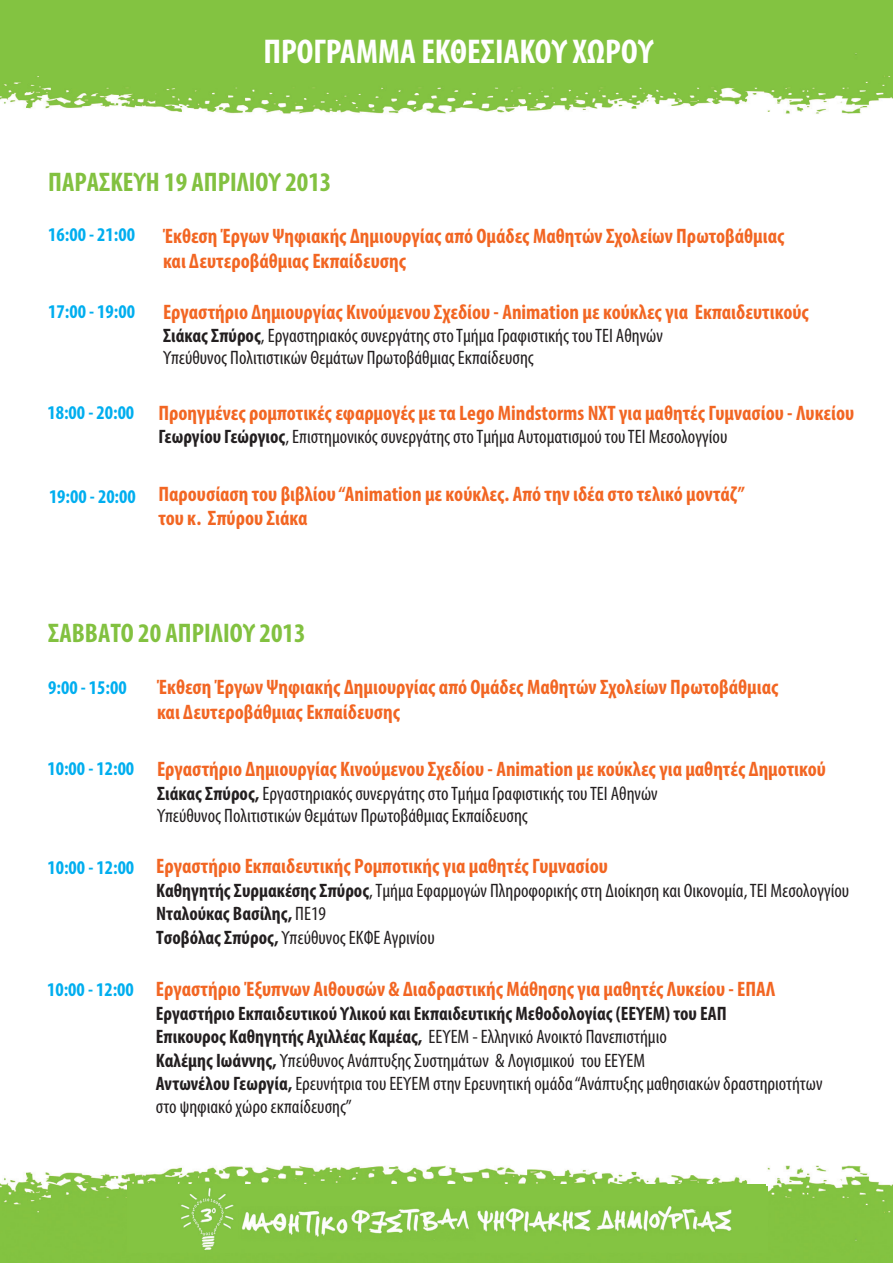
<style>
.page{position:relative;width:893px;height:1263px;background:#fff}
.page>*{position:absolute;margin:0;border:0;box-sizing:border-box;transform-origin:0 0}
.t1{font:700 condensed 34.5px "Myriad Pro";color:#fff}
.t2{font:700 condensed 27px "Myriad Pro";color:#82c140}
.t3{font:700 condensed 21px/25.2px "Myriad Pro";color:#f26623}
.t4{font:condensed 19.5px/23.4px "Myriad Pro";color:#231f20}
.t5{font:700 condensed 19.5px "Myriad Pro";color:#00aeef}
.s1{font-weight:700}
.s2{font-size:19.5px;color:#00aeef}
</style>
<div class="page">
<img style="left:0;top:0;width:893px;height:114px">
<img style="left:0;top:1165px;width:893px;height:98px">
<img style="left:129px;top:1186px;width:638px;height:67px">
<h1 class="t1" style="left:263px;top:30px;width:392px">ΠΡΟΓΡΑΜΜΑ ΕΚΘΕΣΙΑΚΟΥ ΧΩΡΟΥ</h1>
<h2 class="t2" style="left:48px;top:165px;width:285px">ΠΑΡΑΣΚΕΥΗ 19 ΑΠΡΙΛΙΟΥ 2013</h2>
<p class="t5" style="left:48px;top:222px;width:88px">16:00 - 21:00</p>
<p class="t3" style="left:163px;top:223px;width:623px">Έκθεση Έργων Ψηφιακής Δημιουργίας από Ομάδες Μαθητών Σχολείων Πρωτοβάθμιας και Δευτεροβάθμιας Εκπαίδευσης</p>
<p class="t5" style="left:48px;top:299px;width:88px">17:00 - 19:00</p>
<p class="t3" style="left:163px;top:299px;width:647px">Εργαστήριο Δημιουργίας Κινούμενου Σχεδίου - Animation με κούκλες για Εκπαιδευτικούς</p>
<p class="t4" style="left:163px;top:325px;width:501px;line-height:21.9px"><span class="s1">Σιάκας Σπύρος</span>, Εργαστηριακός συνεργάτης στο Τμήμα Γραφιστικής του ΤΕΙ Αθηνών<br>Υπεύθυνος Πολιτιστικών Θεμάτων Πρωτοβάθμιας Εκπαίδευσης</p>
<p class="t3" style="left:48px;top:400px;width:808px"><span class="s2">18:00 - 20:00</span> Προηγμένες ρομποτικές εφαρμογές με τα Lego Mindstorms NXT για μαθητές Γυμνασίου - Λυκείου</p>
<p class="t4" style="left:159px;top:425px;width:570px"><span class="s1">Γεωργίου Γεώργιος</span>, Επιστημονικός συνεργάτης στο Τμήμα Αυτοματισμού του ΤΕΙ Μεσολογγίου</p>
<p class="t3" style="left:159px;top:482px;width:588px;line-height:23.7px;text-indent:-110px"><sub>19:00</sub> <sub>-</sub> <sub>20:00</sub> Παρουσίαση του βιβλίου “Animation με κούκλες. Από την ιδέα στο τελικό μοντάζ” του κ. Σπύρου Σιάκα</p>
<h2 class="t2" style="left:48px;top:616px;width:259px">ΣΑΒΒΑΤΟ 20 ΑΠΡΙΛΙΟΥ 2013</h2>
<p class="t5" style="left:48px;top:675px;width:80px">9:00 - 15:00</p>
<p class="t3" style="left:157px;top:674px;width:623px">Έκθεση Έργων Ψηφιακής Δημιουργίας από Ομάδες Μαθητών Σχολείων Πρωτοβάθμιας και Δευτεροβάθμιας Εκπαίδευσης</p>
<p class="t5" style="left:48px;top:756px;width:88px">10:00 - 12:00</p>
<p class="t3" style="left:157px;top:756px;width:670px">Εργαστήριο Δημιουργίας Κινούμενου Σχεδίου - Animation με κούκλες για μαθητές Δημοτικού</p>
<p class="t4" style="left:157px;top:782px;width:502px;line-height:21.9px"><span class="s1">Σιάκας Σπύρος,</span> Εργαστηριακός συνεργάτης στο Τμήμα Γραφιστικής του ΤΕΙ Αθηνών<br>Υπεύθυνος Πολιτιστικών Θεμάτων Πρωτοβάθμιας Εκπαίδευσης</p>
<p class="t5" style="left:48px;top:856px;width:88px">10:00 - 12:00</p>
<p class="t3" style="left:156px;top:853px;width:453px">Εργαστήριο Εκπαιδευτικής Ρομποτικής για μαθητές Γυμνασίου</p>
<p class="t4" style="left:156px;top:878px;width:694px"><span class="s1">Καθηγητής Συρμακέσης Σπύρος</span>, Τμήμα Εφαρμογών Πληροφορικής στη Διοίκηση και Οικονομία, ΤΕΙ Μεσολογγίου<br><span class="s1">Νταλούκας Βασίλης,</span> ΠΕ19<br><span class="s1">Τσοβόλας Σπύρος,</span> Υπεύθυνος ΕΚΦΕ Αγρινίου</p>
<p class="t5" style="left:47px;top:977px;width:88px">10:00 - 12:00</p>
<p class="t3" style="left:156px;top:976px;width:621px">Εργαστήριο Έξυπνων Αιθουσών &amp; Διαδραστικής Μάθησης για μαθητές Λυκείου - ΕΠΑΛ</p>
<p class="t4" style="left:156px;top:1001px;width:668px"><span class="s1">Εργαστήριο Εκπαιδευτικού Υλικού και Εκπαιδευτικής Μεθοδολογίας (ΕΕΥΕΜ) του ΕΑΠ<br>Επικουρος Καθηγητής Αχιλλέας Καμέας,</span> ΕΕΥΕΜ - Ελληνικό Ανοικτό Πανεπιστήμιο<br><span class="s1">Καλέμης Ιωάννης,</span> Υπεύθυνος Ανάπτυξης Συστημάτων &amp; Λογισμικού του ΕΕΥΕΜ<br><span class="s1">Αντωνέλου Γεωργία,</span> Ερευνήτρια του ΕΕΥΕΜ στην Ερευνητική ομάδα “Ανάπτυξης μαθησιακών δραστηριοτήτων στο ψηφιακό χώρο εκπαίδευσης”</p>
</div>
